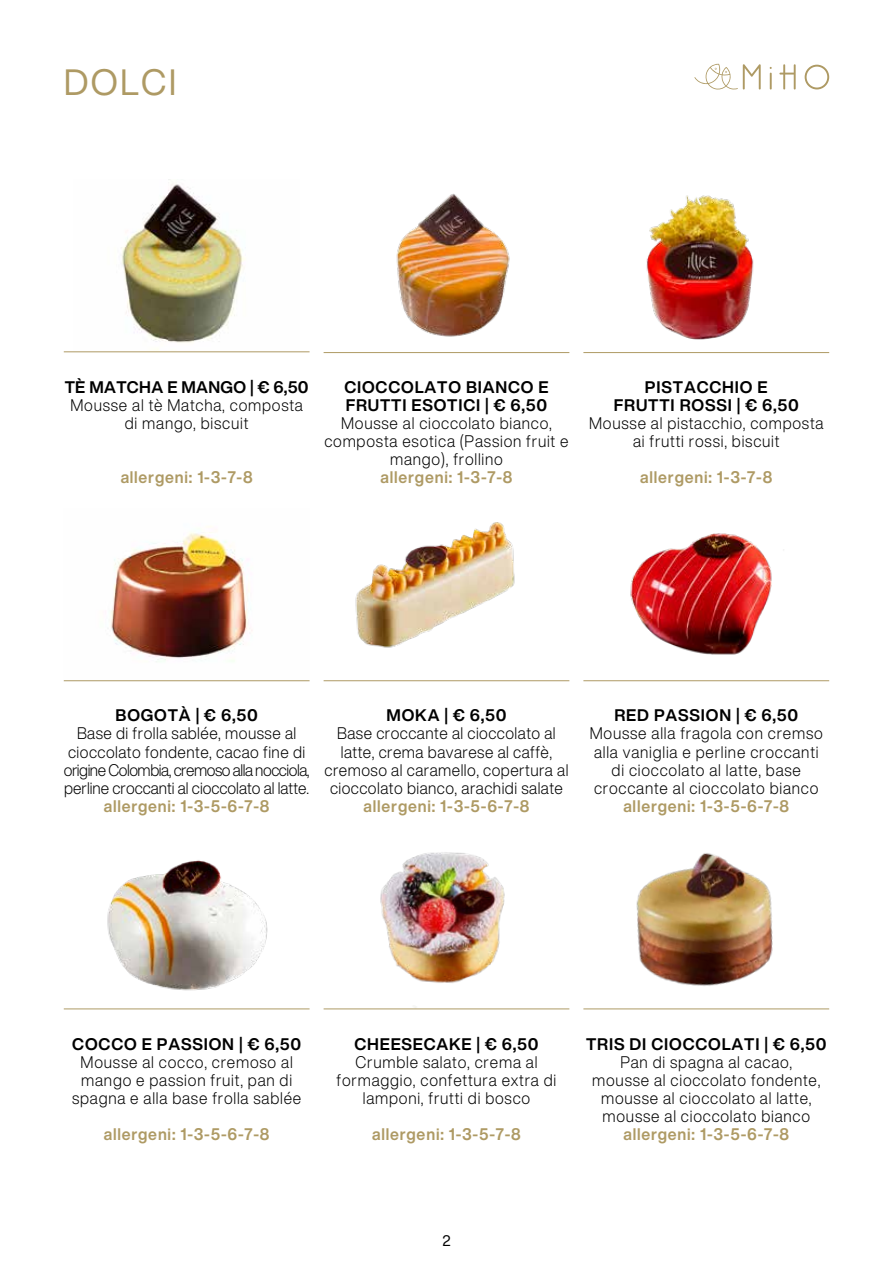
<style>
.page{position:relative;width:893px;height:1263px;background:#fff}
.page>*{position:absolute;margin:0;border:0;box-sizing:border-box;transform-origin:0 0}
.t1{font:36px "Helvetica Now Display";letter-spacing:.06em;color:#ae9a64}
.t2{font:300 16.5px/18px "Helvetica Now Display";letter-spacing:.05em;color:#000;text-align:center;scale:.95 1}
.t3{font:700 16.5px "Helvetica Now Display";letter-spacing:.05em;color:#ae9a64;scale:.95 1}
.t4{font:700 16.5px/18px "Helvetica Now Display";letter-spacing:.05em;color:#000}
.t5{font:300 16.5px/18px "Helvetica Now Display";color:#000;text-align:center;scale:.95 1}
.t6{font:300 16.5px/18px "Helvetica Now Display";letter-spacing:.03em;color:#000;text-align:center;scale:.95 1}
.t7{font:700 16.5px "Helvetica Now Display";letter-spacing:.02em;color:#000}
.t8{font:15px "Helvetica Now Display";color:#000}
</style>
<div class="page">
<svg style="left:779px;top:64px;width:17px;height:26px"></svg>
<svg style="left:805px;top:65px;width:24px;height:24px"></svg>
<svg style="left:770px;top:67px;width:2px;height:23px"></svg>
<svg style="left:694px;top:64px;width:67px;height:26px"></svg>
<img style="left:121px;top:184px;width:124px;height:166px">
<img style="left:110px;top:526px;width:142px;height:136px">
<img style="left:355px;top:522px;width:160px;height:126px">
<img style="left:636px;top:853px;width:137px;height:133px">
<img style="left:646px;top:195px;width:108px;height:145px">
<img style="left:380px;top:852px;width:125px;height:156px">
<img style="left:630px;top:533px;width:154px;height:122px">
<img style="left:396px;top:193px;width:114px;height:144px">
<img style="left:107px;top:860px;width:161px;height:131px">
<hr style="left:324px;top:352px;width:245px;height:1px;background:#ae9a64">
<hr style="left:64px;top:351px;width:246px;height:1px;background:#ae9a64">
<hr style="left:64px;top:680px;width:246px;height:1px;background:#ae9a64">
<hr style="left:324px;top:680px;width:245px;height:1px;background:#ae9a64">
<hr style="left:324px;top:1008px;width:245px;height:1px;background:#ae9a64">
<hr style="left:64px;top:1008px;width:246px;height:1px;background:#ae9a64">
<hr style="left:583px;top:680px;width:246px;height:1px;background:#ae9a64">
<hr style="left:583px;top:1008px;width:246px;height:1px;background:#ae9a64">
<hr style="left:583px;top:352px;width:246px;height:1px;background:#ae9a64">
<h1 class="t1" style="left:64px;top:58px;width:114px">DOLCI</h1>
<p class="t7" style="left:65px;top:375px;width:246px">TÈ MATCHA E MANGO | € 6,50</p>
<p class="t2" style="left:70px;top:396px;width:246px">Mousse al tè Matcha, composta di mango, biscuit</p>
<p class="t3" style="left:121px;top:465px;width:140px">allergeni: 1-3-7-8</p>
<p class="t4" style="left:344px;top:378px;width:206px">CIOCCOLATO BIANCO E<br>FRUTTI ESOTICI | € 6,50</p>
<p class="t2" style="left:324px;top:414px;width:259px">Mousse al cioccolato bianco, composta esotica (Passion fruit e mango), frollino</p>
<p class="t3" style="left:380px;top:465px;width:140px">allergeni: 1-3-7-8</p>
<p class="t4" style="left:614px;top:378px;width:186px;text-align:center">PISTACCHIO E<br>FRUTTI ROSSI | € 6,50</p>
<p class="t2" style="left:589px;top:414px;width:248px">Mousse al pistacchio, composta ai frutti rossi, biscuit</p>
<p class="t3" style="left:640px;top:465px;width:140px">allergeni: 1-3-7-8</p>
<p class="t4" style="left:116px;top:707px;width:144px">BOGOTÀ | € 6,50</p>
<p class="t5" style="left:64px;top:724px;width:260px">Base di frolla sablée, mousse al cioccolato fondente, cacao fine di origine Colombia, cremoso alla nocciola, perline croccanti al cioccolato al latte.</p>
<p class="t3" style="left:104px;top:794px;width:176px">allergeni: 1-3-5-6-7-8</p>
<p class="t4" style="left:387px;top:707px;width:121px">MOKA | € 6,50</p>
<p class="t6" style="left:324px;top:724px;width:258px">Base croccante al cioccolato al latte, crema bavarese al caffè, cremoso al caramello, copertura al cioccolato bianco, arachidi salate</p>
<p class="t3" style="left:364px;top:794px;width:176px">allergeni: 1-3-5-6-7-8</p>
<p class="t4" style="left:614px;top:707px;width:185px">RED PASSION | € 6,50</p>
<p class="t2" style="left:590px;top:724px;width:247px">Mousse alla fragola con cremso alla vaniglia e perline croccanti di cioccolato al latte, base croccante al cioccolato bianco</p>
<p class="t3" style="left:623px;top:794px;width:176px">allergeni: 1-3-5-6-7-8</p>
<p class="t4" style="left:72px;top:1035px;width:230px">COCCO E PASSION | € 6,50</p>
<p class="t2" style="left:72px;top:1053px;width:243px">Mousse al cocco, cremoso al mango e passion fruit, pan di spagna e alla base frolla sablée</p>
<p class="t3" style="left:104px;top:1122px;width:176px">allergeni: 1-3-5-6-7-8</p>
<p class="t4" style="left:354px;top:1035px;width:186px">CHEESECAKE | € 6,50</p>
<p class="t2" style="left:337px;top:1053px;width:233px">Crumble salato, crema al formaggio, confettura extra di lamponi, frutti di bosco</p>
<p class="t3" style="left:372px;top:1122px;width:158px">allergeni: 1-3-5-7-8</p>
<p class="t4" style="left:586px;top:1035px;width:242px">TRIS DI CIOCCOLATI | € 6,50</p>
<p class="t2" style="left:592px;top:1053px;width:242px">Pan di spagna al cacao, mousse al cioccolato fondente, mousse al cioccolato al latte, mousse al cioccolato bianco</p>
<p class="t3" style="left:623px;top:1122px;width:176px">allergeni: 1-3-5-6-7-8</p>
<p class="t8" style="left:442px;top:1230px;width:10px">2</p>
</div>
